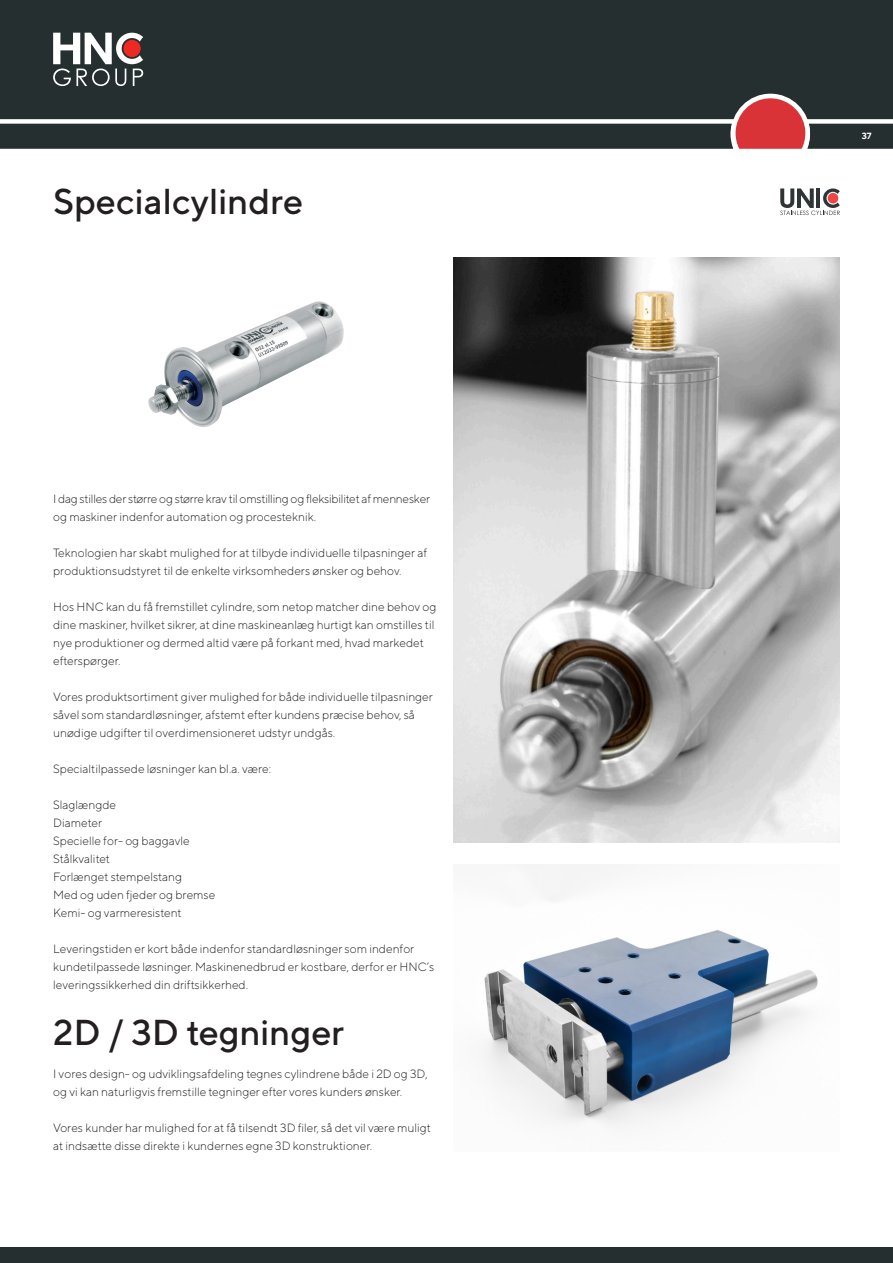
<style>
.page{position:relative;width:893px;height:1263px;background:#fff}
.page>*{position:absolute;margin:0;border:0;box-sizing:border-box;transform-origin:0 0}
.Overskrift_-_Datablad{font:500 36px "TT Norms";color:#231f20}
.Tabel-tekst_-_Datablad{font:300 12px/18px "TT Norms";color:#231f20}
.Tabel-tekst_-_Datablad-2{font:300 12px/18px "TT Norms";letter-spacing:-.02em;color:#231f20}
.t1{font:700 9px "TT Norms";color:#fff}
</style>
<div class="page">
<div style="left:0;top:0;width:893px;height:120px;background:#252f2f"></div>
<div style="left:0;top:1247px;width:893px;height:16px;background:#252f2f"></div>
<img style="left:454px;top:258px;width:385px;height:585px">
<img style="left:483px;top:864px;width:335px;height:264px">
<img style="left:294px;top:301px;width:25px;height:10px">
<svg style="left:780px;top:188px;width:60px;height:27px"></svg>
<div style="left:828px;top:193px;width:10px;height:11px;background:#ed4745;border-radius:50%"></div>
<svg style="left:0;top:33px;width:893px;height:116px"></svg>
<div style="left:123px;top:40px;width:18px;height:17px;background:#ee2923;border-radius:50%"></div>
<p class="Overskrift_-_Datablad" style="left:53px;top:179px;width:252px">Specialcylindre</p>
<p class="Tabel-tekst_-_Datablad-2" style="left:53px;top:490px;width:378px">I dag stilles der større og større krav til omstilling og fleksibilitet af mennesker og maskiner indenfor automation og procesteknik.</p>
<p class="Tabel-tekst_-_Datablad" style="left:53px;top:544px;width:375px">Teknologien har skabt mulighed for at tilbyde individuelle tilpasninger af produktionsudstyret til de enkelte virksomheders ønsker og behov.</p>
<p class="Tabel-tekst_-_Datablad" style="left:53px;top:598px;width:385px">Hos HNC kan du få fremstillet cylindre, som netop matcher dine behov og dine maskiner, hvilket sikrer, at dine maskineanlæg hurtigt kan omstilles til nye produktioner og dermed altid være på forkant med, hvad markedet efterspørger.</p>
<p class="Tabel-tekst_-_Datablad" style="left:53px;top:688px;width:381px">Vores produktsortiment giver mulighed for både individuelle tilpasninger såvel som standardløsninger, afstemt efter kundens præcise behov, så unødige udgifter til overdimensioneret udstyr undgås.</p>
<p class="Tabel-tekst_-_Datablad" style="left:53px;top:760px;width:219px">Specialtilpassede løsninger kan bl.a. være:</p>
<p class="Tabel-tekst_-_Datablad" style="left:53px;top:796px;width:65px">Slaglængde</p>
<p class="Tabel-tekst_-_Datablad" style="left:53px;top:814px;width:50px">Diameter</p>
<p class="Tabel-tekst_-_Datablad" style="left:53px;top:832px;width:138px">Specielle for- og baggavle</p>
<p class="Tabel-tekst_-_Datablad" style="left:53px;top:850px;width:59px">Stålkvalitet</p>
<p class="Tabel-tekst_-_Datablad" style="left:53px;top:868px;width:130px">Forlænget stempelstang</p>
<p class="Tabel-tekst_-_Datablad" style="left:53px;top:886px;width:164px">Med og uden fjeder og bremse</p>
<p class="Tabel-tekst_-_Datablad" style="left:53px;top:904px;width:130px">Kemi- og varmeresistent</p>
<p class="Tabel-tekst_-_Datablad" style="left:53px;top:940px;width:382px">Leveringstiden er kort både indenfor standardløsninger som indenfor kundetilpassede løsninger. Maskinenedbrud er kostbare, derfor er HNC’s leveringssikkerhed din driftsikkerhed.</p>
<p class="Overskrift_-_Datablad" style="left:53px;top:1010px;width:292px">2D / 3D tegninger</p>
<p class="Tabel-tekst_-_Datablad" style="left:53px;top:1064px;width:376px">I vores design- og udviklingsafdeling tegnes cylindrene både i 2D og 3D, og vi kan naturligvis fremstille tegninger efter vores kunders ønsker.</p>
<p class="Tabel-tekst_-_Datablad" style="left:53px;top:1118px;width:379px">Vores kunder har mulighed for at få tilsendt 3D filer, så det vil være muligt at indsætte disse direkte i kundernes egne 3D konstruktioner.</p>
<p class="t1" style="left:862px;top:130px;width:11px">37</p>
</div>
